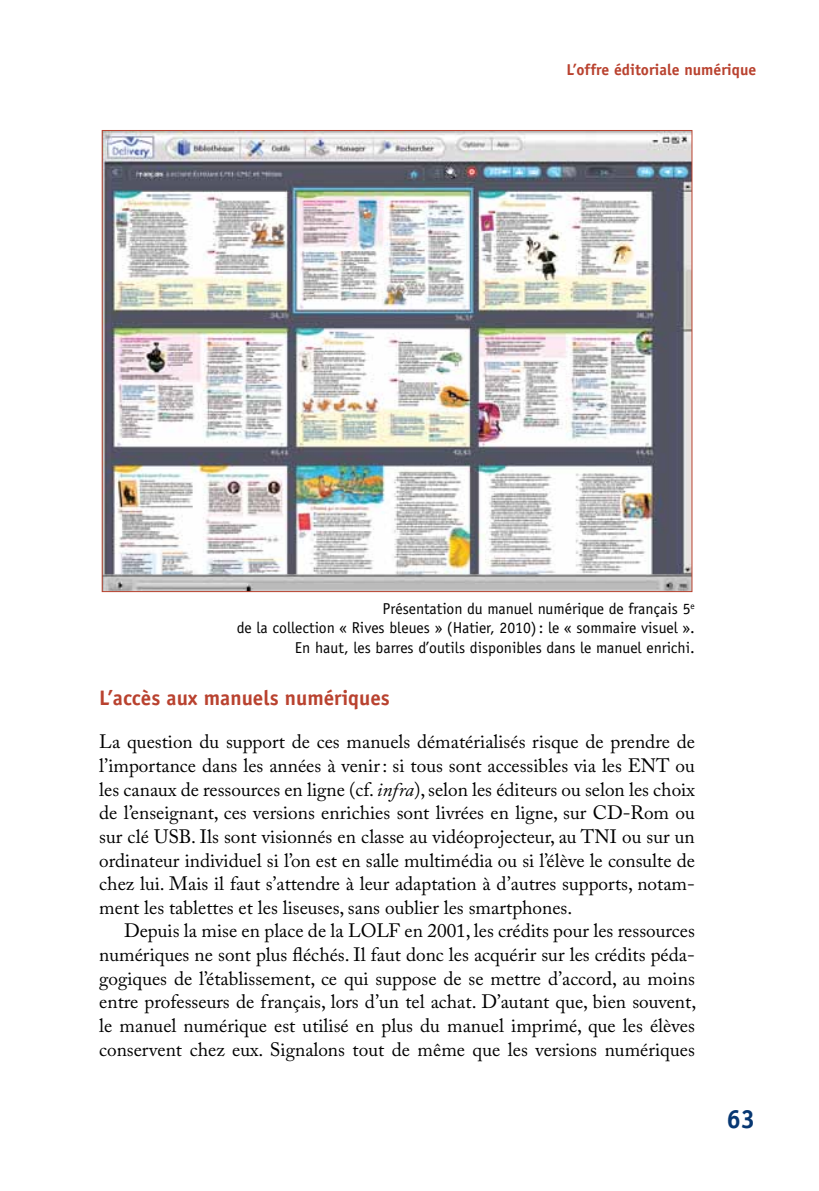
<style>
.page{position:relative;width:819px;height:1191px;background:#fff}
.page>*{position:absolute;margin:0;border:0;box-sizing:border-box;transform-origin:0 0}
.t1{font:700 26.25px "Officina Sans";color:#073772}
.t2{font:700 21px "Officina Sans";color:#b9422f}
.t3{font:19.25px/23.6px "Adobe Caslon Pro";color:#000;text-align:justify}
.t4{font:15.75px/19.2px "Officina Sans";color:#000;text-align:right}
.t5{font:700 15.75px "Officina Sans";color:#b9422f}
.s1{font-style:italic}
</style>
<div class="page">
<img style="left:104px;top:132px;width:586px;height:458px">
<p class="t5" style="left:566px;top:60px;width:191px">L’offre éditoriale numérique</p>
<p class="t4" style="left:237px;top:599px;width:459px">Présentation du manuel numérique de français 5<sup>e<br></sup>de la collection « Rives bleues » (Hatier, 2010): le « sommaire visuel ».<br>En haut, les barres d’outils disponibles dans le manuel enrichi.</p>
<p class="t2" style="left:99px;top:685px;width:292px">L’accès aux manuels numériques</p>
<p class="t3" style="left:99px;top:730px;width:597px">La question du support de ces manuels dématérialisés risque de prendre de l’importance dans les années à venir: si tous sont accessibles via les ENT ou les canaux de ressources en ligne (cf. <span class="s1">infra</span>), selon les éditeurs ou selon les choix de l’enseignant, ces versions enrichies sont livrées en ligne, sur CD-Rom ou sur clé USB. Ils sont visionnés en classe au vidéoprojecteur, au TNI ou sur un ordinateur individuel si l’on est en salle multimédia ou si l’élève le consulte de chez lui. Mais il faut s’attendre à leur adaptation à d’autres supports, notam&shy;ment les tablettes et les liseuses, sans oublier les smartphones.</p>
<p class="t3" style="left:99px;top:919px;width:598px;text-indent:25px">Depuis la mise en place de la LOLF en 2001, les crédits pour les ressources numériques ne sont plus fléchés. Il faut donc les acquérir sur les crédits péda&shy;gogiques de l’établissement, ce qui suppose de se mettre d’accord, au moins entre professeurs de français, lors d’un tel achat. D’autant que, bien souvent, le manuel numérique est utilisé en plus du manuel imprimé, que les élèves conservent chez eux. Signalons tout de même que les versions numériques</p>
<h1 class="t1" style="left:726px;top:1102px;width:31px">63</h1>
</div>
